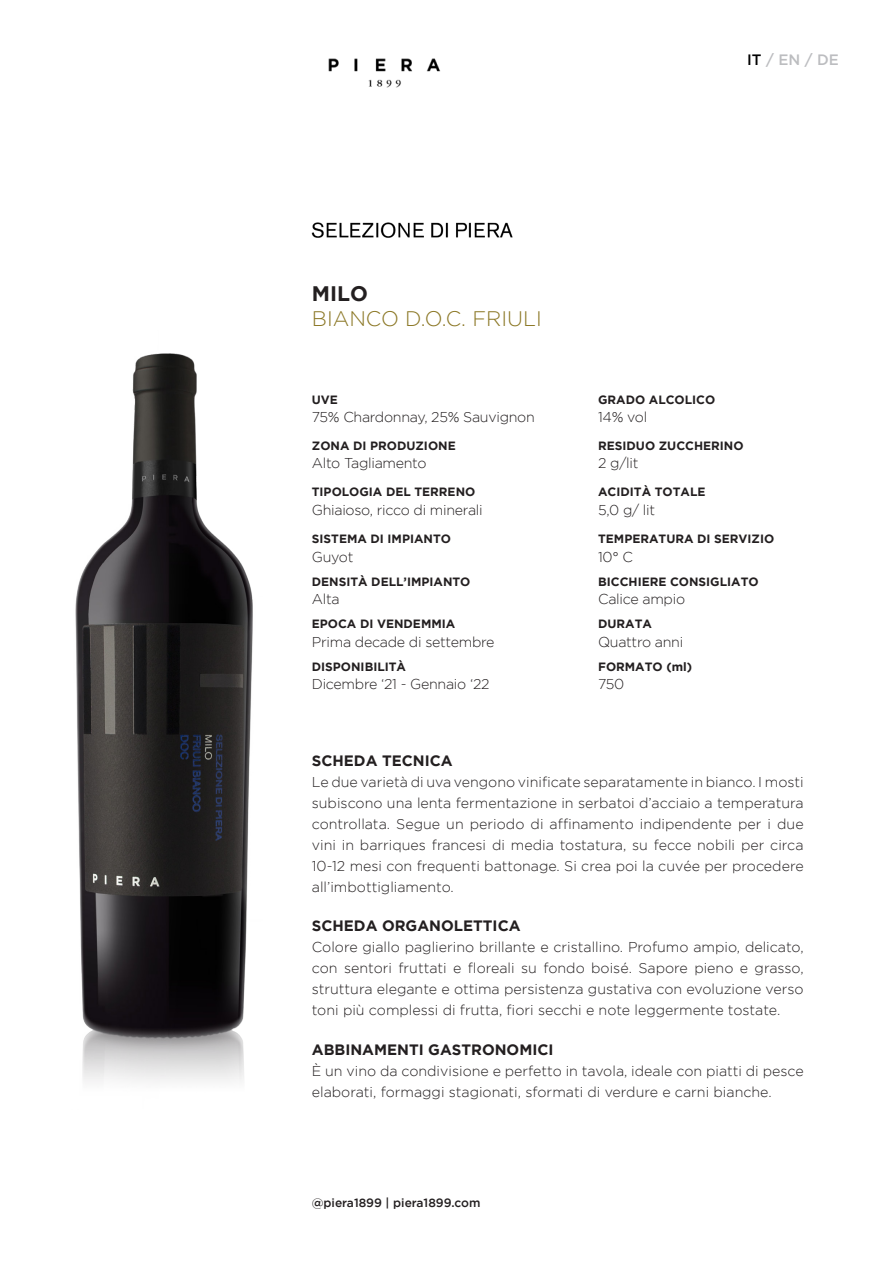
<style>
.page{position:relative;width:893px;height:1263px;background:#fff}
.page>*{position:absolute;margin:0;border:0;box-sizing:border-box;transform-origin:0 0}
.t1{font:300 21px "Gotham";color:#8b7725}
.t2{font:700 21px "Gotham";color:#231f20}
.t3{font:700 15px "Gotham";color:#231f20}
.t4{font:500 15px "Gotham";color:#bcbdc0}
.t5{font:300 14.25px/21px "Gotham";letter-spacing:-.005em;color:#231f20;text-align:justify}
.t6{font:700 12px "Gotham";color:#231f20}
.t7{font:500 12px "Gotham";color:#231f20}
.s1{color:#000001}
</style>
<div class="page">
<img style="left:328px;top:58px;width:113px;height:30px">
<img style="left:312px;top:222px;width:201px;height:16px">
<img style="left:75px;top:353px;width:178px;height:729px">
<p class="t2" style="left:312px;top:281px;width:58px">MILO</p>
<p class="t1" style="left:312px;top:307px;width:231px">BIANCO D.O.C. FRIULI</p>
<p class="t4" style="left:747px;top:51px;width:93px"><span class="s1">IT</span> / EN / DE</p>
<p class="t6" style="left:312px;top:392px;width:28px">UVE</p>
<p class="t6" style="left:598px;top:392px;width:119px">GRADO ALCOLICO</p>
<p class="t6" style="left:312px;top:438px;width:145px">ZONA DI PRODUZIONE</p>
<p class="t6" style="left:598px;top:438px;width:147px">RESIDUO ZUCCHERINO</p>
<p class="t6" style="left:312px;top:485px;width:165px">TIPOLOGIA DEL TERRENO</p>
<p class="t6" style="left:598px;top:485px;width:109px">ACIDITÀ TOTALE</p>
<p class="t6" style="left:312px;top:532px;width:141px">SISTEMA DI IMPIANTO</p>
<p class="t6" style="left:598px;top:532px;width:178px">TEMPERATURA DI SERVIZIO</p>
<p class="t6" style="left:312px;top:575px;width:160px">DENSITÀ DELL’IMPIANTO</p>
<p class="t6" style="left:598px;top:575px;width:162px">BICCHIERE CONSIGLIATO</p>
<p class="t6" style="left:312px;top:617px;width:145px">EPOCA DI VENDEMMIA</p>
<p class="t6" style="left:598px;top:617px;width:55px">DURATA</p>
<p class="t6" style="left:312px;top:660px;width:96px">DISPONIBILITÀ</p>
<p class="t6" style="left:598px;top:660px;width:95px">FORMATO (ml)</p>
<p class="t5" style="left:312px;top:406px;width:224px">75% Chardonnay, 25% Sauvignon</p>
<p class="t5" style="left:598px;top:406px;width:51px">14% vol</p>
<p class="t5" style="left:312px;top:453px;width:116px">Alto Tagliamento</p>
<p class="t5" style="left:598px;top:453px;width:42px">2 g/lit</p>
<p class="t5" style="left:312px;top:499px;width:172px">Ghiaioso, ricco di minerali</p>
<p class="t5" style="left:598px;top:499px;width:59px">5,0 g/ lit</p>
<p class="t5" style="left:312px;top:546px;width:43px">Guyot</p>
<p class="t5" style="left:598px;top:546px;width:36px">10° C</p>
<p class="t5" style="left:312px;top:589px;width:29px">Alta</p>
<p class="t5" style="left:598px;top:589px;width:88px">Calice ampio</p>
<p class="t5" style="left:312px;top:631px;width:184px">Prima decade di settembre</p>
<p class="t5" style="left:598px;top:631px;width:87px">Quattro anni</p>
<p class="t5" style="left:312px;top:674px;width:179px">Dicembre ‘21 - Gennaio ‘22</p>
<p class="t5" style="left:598px;top:674px;width:28px">750</p>
<p class="t3" style="left:312px;top:752px;width:142px">SCHEDA TECNICA</p>
<p class="t5" style="left:312px;top:771px;width:493px">Le due varietà di uva vengono vinificate separatamente in bianco. I mosti subiscono una lenta fermentazione in serbatoi d’acciaio a temperatura controllata. Segue un periodo di affinamento indipendente per i due vini in barriques francesi di media tostatura, su fecce nobili per circa 10-12 mesi con frequenti battonage. Si crea poi la cuvée per procedere all’imbottigliamento.</p>
<p class="t3" style="left:312px;top:917px;width:210px">SCHEDA ORGANOLETTICA</p>
<p class="t5" style="left:312px;top:937px;width:493px">Colore giallo paglierino brillante e cristallino. Profumo ampio, delicato, con sentori fruttati e floreali su fondo boisé. Sapore pieno e grasso, struttura elegante e ottima persistenza gustativa con evoluzione verso toni più complessi di frutta, fiori secchi e note leggermente tostate.</p>
<p class="t3" style="left:312px;top:1041px;width:243px">ABBINAMENTI GASTRONOMICI</p>
<p class="t5" style="left:312px;top:1060px;width:493px">È un vino da condivisione e perfetto in tavola, ideale con piatti di pesce elaborati, formaggi stagionati, sformati di verdure e carni bianche.</p>
<p class="t7" style="left:312px;top:1195px;width:170px">@piera1899 | piera1899.com</p>
</div>
